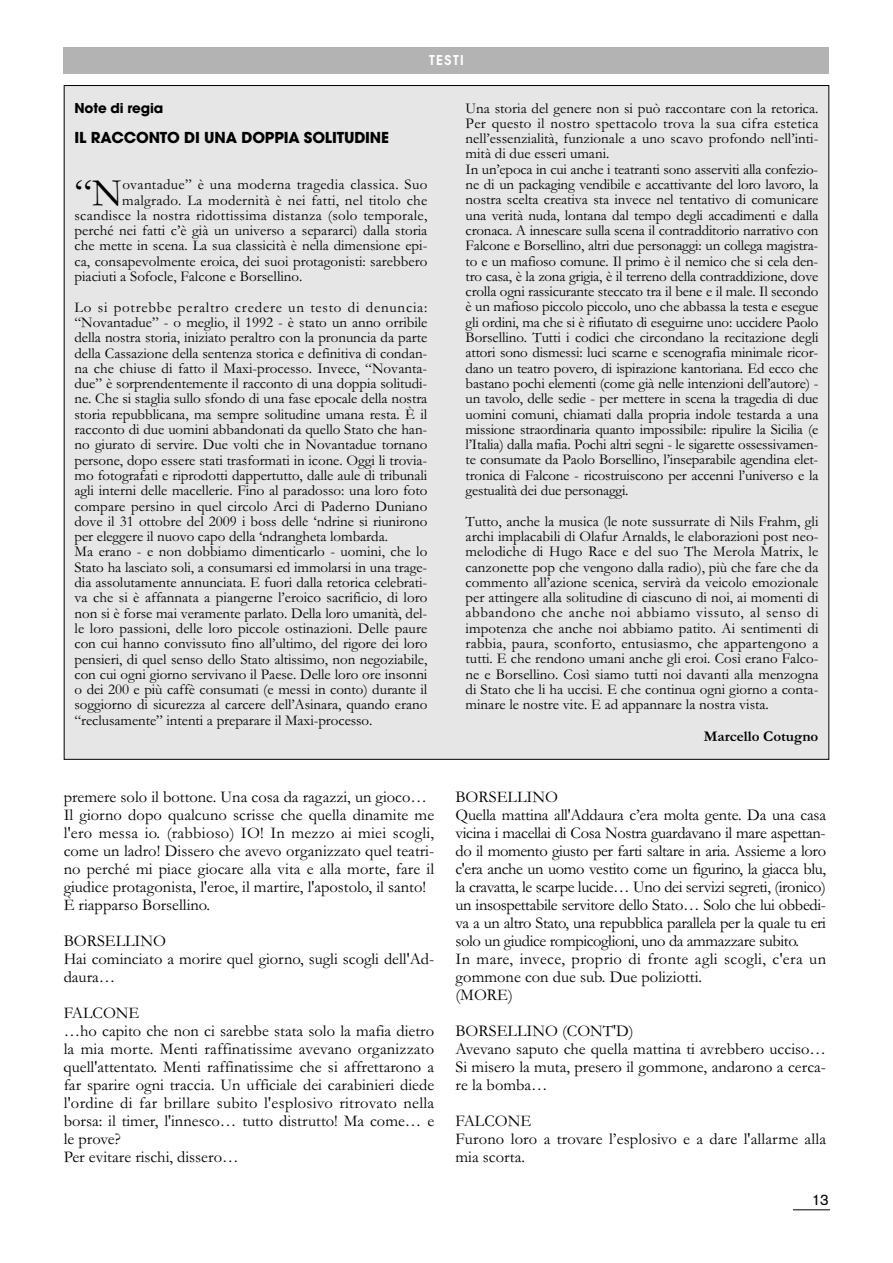
<style>
.page{position:relative;width:893px;height:1263px;background:#fff}
.page>*{position:absolute;margin:0;border:0;box-sizing:border-box;transform-origin:0 0}
.t1{font:39.3px "Garamond";color:#000}
.t2{font:16.5px/18px "Garamond";color:#000}
.t3{font:16.5px/18px "Garamond";letter-spacing:-.025em;color:#000}
.t4{font:15px/15.3px "Garamond";letter-spacing:-.005em;color:#000}
.t5{font:15px "Garamond";letter-spacing:.02em;color:#000}
.t6{font:15px "Garamond";letter-spacing:.015em;color:#000}
.t7{font:700 15px "Avant Garde";letter-spacing:-.01em;color:#000}
.t8{font:700 15px "Garamond";color:#000}
.t9{font:15px "Akzidenz Grotesk";color:#000}
.t10{font:700 13.5px "Avant Garde";letter-spacing:-.01em;color:#000}
.t11{font:600 13.5px "Avant Garde";letter-spacing:.105em;color:#fff}
</style>
<div class="page">
<hr style="left:793px;top:1209px;width:37px;height:1px;background:#000">
<div style="left:64px;top:47px;width:765px;height:27px;background:#b3b3b3"></div>
<div style="left:65px;top:86px;width:763px;height:673px;background:#e6e6e6"></div>
<p class="t11" style="left:429px;top:53px;width:36px">TESTI</p>
<p class="t10" style="left:75px;top:103px;width:90px">Note di regia</p>
<p class="t7" style="left:75px;top:132px;width:316px">IL RACCONTO DI UNA DOPPIA SOLITUDINE</p>
<h1 class="t1" style="left:75px;top:168px;width:49px">“N</h1>
<p class="t5" style="left:122px;top:175px;width:306px">ovantadue” è una moderna tragedia classica. Suo</p>
<p class="t6" style="left:122px;top:191px;width:307px">malgrado. La modernità è nei fatti, nel titolo che</p>
<p class="t5" style="left:75px;top:206px;width:354px">scandisce la nostra ridottissima distanza (solo temporale,</p>
<p class="t4" style="left:75px;top:222px;width:354px">perché nei fatti c’è già un universo a separarci) dalla storia</p>
<p class="t4" style="left:75px;top:238px;width:354px">che mette in scena. La sua classicità è nella dimensione epi-</p>
<p class="t4" style="left:75px;top:253px;width:354px">ca, consapevolmente eroica, dei suoi protagonisti: sarebbero</p>
<p class="t4" style="left:75px;top:268px;width:229px">piaciuti a Sofocle, Falcone e Borsellino.</p>
<p class="t4" style="left:75px;top:299px;width:354px">Lo si potrebbe peraltro credere un testo di denuncia: “Novantadue” - o meglio, il 1992 - è stato un anno orribile della nostra storia, iniziato peraltro con la pronuncia da parte della Cassazione della sentenza storica e definitiva di condan&shy;na che chiuse di fatto il Maxi-processo. Invece, “Novanta&shy;due” è sorprendentemente il racconto di una doppia solitudi&shy;ne. Che si staglia sullo sfondo di una fase epocale della nostra storia repubblicana, ma sempre solitudine umana resta. È il racconto di due uomini abbandonati da quello Stato che han&shy;no giurato di servire. Due volti che in Novantadue tornano persone, dopo essere stati trasformati in icone. Oggi li trovia&shy;mo fotografati e riprodotti dappertutto, dalle aule di tribunali agli interni delle macellerie. Fino al paradosso: una loro foto compare persino in quel circolo Arci di Paderno Duniano dove il 31 ottobre del 2009 i boss delle ‘ndrine si riunirono per eleggere il nuovo capo della ‘ndrangheta lombarda.<br>Ma erano - e non dobbiamo dimenticarlo - uomini, che lo Stato ha lasciato soli, a consumarsi ed immolarsi in una trage&shy;dia assolutamente annunciata. E fuori dalla retorica celebrati&shy;va che si è affannata a piangerne l’eroico sacrificio, di loro non si è forse mai veramente parlato. Della loro umanità, del&shy;le loro passioni, delle loro piccole ostinazioni. Delle paure con cui hanno convissuto fino all’ultimo, del rigore dei loro pensieri, di quel senso dello Stato altissimo, non negoziabile, con cui ogni giorno servivano il Paese. Delle loro ore insonni o dei 200 e più caffè consumati (e messi in conto) durante il soggiorno di sicurezza al carcere dell’Asinara, quando erano “reclusamente” intenti a preparare il Maxi-processo.</p>
<p class="t2" style="left:64px;top:787px;width:372px">premere solo il bottone. Una cosa da ragazzi, un gioco… Il giorno dopo qualcuno scrisse che quella dinamite me l'ero messa io. (rabbioso) IO! In mezzo ai miei scogli, come un ladro! Dissero che avevo organizzato quel teatri&shy;no perché mi piace giocare alla vita e alla morte, fare il giudice protagonista, l'eroe, il martire, l'apostolo, il santo!<br>È riapparso Borsellino.</p>
<p class="t2" style="left:64px;top:931px;width:372px">BORSELLINO<br>Hai cominciato a morire quel giorno, sugli scogli dell'Ad&shy;daura…</p>
<p class="t2" style="left:64px;top:1003px;width:372px">FALCONE<br>…ho capito che non ci sarebbe stata solo la mafia dietro la mia morte. Menti raffinatissime avevano organizzato quell'attentato. Menti raffinatissime che si affrettarono a far sparire ogni traccia. Un ufficiale dei carabinieri diede l'ordine di far brillare subito l'esplosivo ritrovato nella borsa: il timer, l'innesco… tutto distrutto! Ma come… e le prove?<br>Per evitare rischi, dissero…</p>
<p class="t4" style="left:466px;top:100px;width:354px">Una storia del genere non si può raccontare con la retorica.<br>Per questo il nostro spettacolo trova la sua cifra estetica nell’essenzialità, funzionale a uno scavo profondo nell’inti&shy;mità di due esseri umani.<br>In un’epoca in cui anche i teatranti sono asserviti alla confezio&shy;ne di un packaging vendibile e accattivante del loro lavoro, la nostra scelta creativa sta invece nel tentativo di comunicare una verità nuda, lontana dal tempo degli accadimenti e dalla cronaca. A innescare sulla scena il contradditorio narrativo con Falcone e Borsellino, altri due personaggi: un collega magistra&shy;to e un mafioso comune. Il primo è il nemico che si cela den&shy;tro casa, è la zona grigia, è il terreno della contraddizione, dove crolla ogni rassicurante steccato tra il bene e il male. Il secondo è un mafioso piccolo piccolo, uno che abbassa la testa e esegue gli ordini, ma che si è rifiutato di eseguirne uno: uccidere Paolo Borsellino. Tutti i codici che circondano la recitazione degli attori sono dismessi: luci scarne e scenografia minimale ricor&shy;dano un teatro povero, di ispirazione kantoriana. Ed ecco che bastano pochi elementi (come già nelle intenzioni dell’autore) - un tavolo, delle sedie - per mettere in scena la tragedia di due uomini comuni, chiamati dalla propria indole testarda a una missione straordinaria quanto impossibile: ripulire la Sicilia (e l’Italia) dalla mafia. Pochi altri segni - le sigarette ossessivamen&shy;te consumate da Paolo Borsellino, l’inseparabile agendina elet&shy;tronica di Falcone - ricostruiscono per accenni l’universo e la gestualità dei due personaggi.</p>
<p class="t4" style="left:466px;top:513px;width:354px;text-align:justify">Tutto, anche la musica (le note sussurrate di Nils Frahm, gli archi implacabili di Olafur Arnalds, le elaborazioni post neo&shy;melodiche di Hugo Race e del suo The Merola Matrix, le canzonette pop che vengono dalla radio), più che fare che da commento all’azione scenica, servirà da veicolo emozionale per attingere alla solitudine di ciascuno di noi, ai momenti di abbandono che anche noi abbiamo vissuto, al senso di impotenza che anche noi abbiamo patito. Ai sentimenti di rabbia, paura, sconforto, entusiasmo, che appartengono a tutti. E che rendono umani anche gli eroi. Così erano Falco&shy;ne e Borsellino. Così siamo tutti noi davanti alla menzogna di Stato che li ha uccisi. E che continua ogni giorno a conta&shy;minare le nostre vite. E ad appannare la nostra vista.</p>
<p class="t8" style="left:704px;top:727px;width:116px">Marcello Cotugno</p>
<p class="t3" style="left:455px;top:787px;width:372px">BORSELLINO<br>Quella mattina all'Addaura c’era molta gente. Da una casa vicina i macellai di Cosa Nostra guardavano il mare aspettan&shy;do il momento giusto per farti saltare in aria. Assieme a loro c'era anche un uomo vestito come un figurino, la giacca blu, la cravatta, le scarpe lucide… Uno dei servizi segreti, (ironico) un insospettabile servitore dello Stato… Solo che lui obbedi&shy;va a un altro Stato, una repubblica parallela per la quale tu eri solo un giudice rompicoglioni, uno da ammazzare subito.<br>In mare, invece, proprio di fronte agli scogli, c'era un gommone con due sub. Due poliziotti.<br>(MORE)</p>
<p class="t2" style="left:455px;top:1021px;width:372px">BORSELLINO (CONT'D)<br>Avevano saputo che quella mattina ti avrebbero ucciso… Si misero la muta, presero il gommone, andarono a cerca&shy;re la bomba…</p>
<p class="t2" style="left:455px;top:1111px;width:372px">FALCONE<br>Furono loro a trovare l’esplosivo e a dare l'allarme alla mia scorta.</p>
<p class="t9" style="left:812px;top:1195px;width:18px">13</p>
</div>
